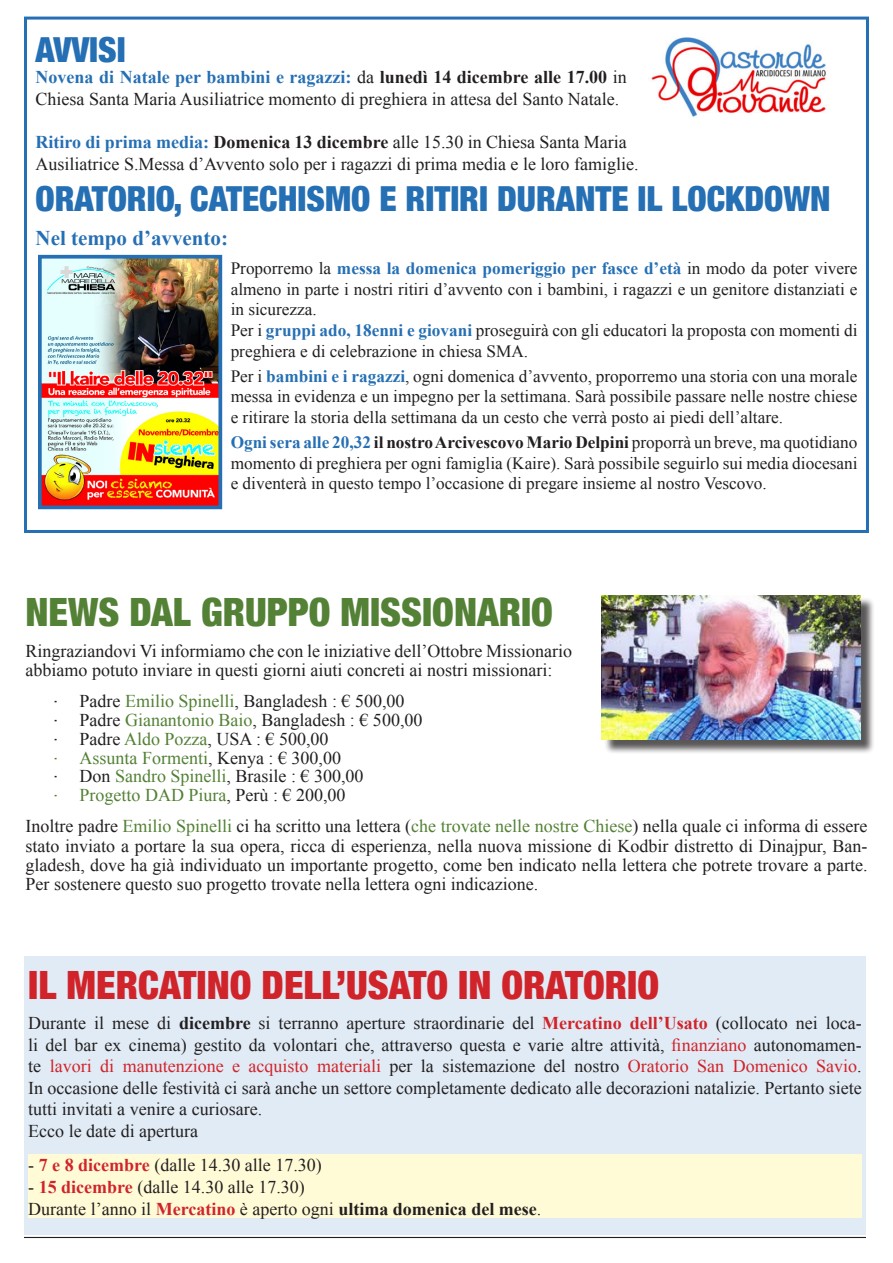
<style>
.page{position:relative;width:893px;height:1263px;background:#fff}
.page>*{position:absolute;margin:0;border:0;box-sizing:border-box;transform-origin:0 0}
.t1{font:900 condensed 39px "Helvetica Neue";color:#d1232a}
.t2{font:900 condensed 39px "Helvetica Neue";color:#538135}
.Normal__Web{font:900 condensed 34.5px "Helvetica Neue";color:#256fb4}
.Normal__Web-2{font:700 21px "Times New Roman";color:#256fb4}
.Normal__Web-3{font:18px/21.6px "Times New Roman";color:#231f20}
.t3{font:18px "Times New Roman";color:#538135}
.Normal__Web-4{font:17.25px/20.7px "Times New Roman";color:#231f20;text-align:justify}
.s1{font-weight:700;color:#256fb4}
.s2{font-weight:700}
.s3{font-family:"Arial";font-size:15px}
.s4{color:#538135}
.s5{color:#231f20}
.s6{font-weight:700;color:#d1232a}
.s7{color:#d1232a}
</style>
<div class="page">
<div style="left:24px;top:17px;width:845px;height:516px;border:3px solid #256fb4"></div>
<img style="left:648px;top:37px;width:179px;height:80px">
<img style="left:43px;top:260px;width:174px;height:244px">
<div style="left:38px;top:255px;width:184px;height:254px;border:4px solid #256fb4"></div>
<div style="left:604px;top:597px;width:271px;height:157px;background:#231f20;opacity:.75"></div>
<img style="left:602px;top:595px;width:259px;height:145px">
<div style="left:24px;top:957px;width:842px;height:278px;background:#e0ebf5"></div>
<div style="left:28px;top:1154px;width:834px;height:64px;background:#fffbd6"></div>
<hr style="left:24px;top:1237px;width:842px;height:1px;background:#231f20">
<p class="Normal__Web" style="left:36px;top:21px;width:92px">AVVISI</p>
<p class="Normal__Web-3" style="left:36px;top:66px;width:593px"><span class="s1">Novena di Natale per bambini e ragazzi:</span> da <span class="s2">lunedì 14 dicembre alle 17.00</span> in<br>Chiesa Santa Maria Ausiliatrice momento di preghiera in attesa del Santo Natale.</p>
<p class="Normal__Web-3" style="left:36px;top:131px;width:605px"><span class="s1">Ritiro di prima media:</span> <span class="s2">Domenica 13 dicembre</span> alle 15.30 in Chiesa Santa Maria<br>Ausiliatrice S.Messa d’Avvento solo per i ragazzi di prima media e le loro famiglie.</p>
<p class="Normal__Web" style="left:36px;top:170px;width:797px">ORATORIO, CATECHISMO E RITIRI DURANTE IL LOCKDOWN</p>
<p class="Normal__Web-2" style="left:36px;top:223px;width:194px">Nel tempo d’avvento:</p>
<p class="Normal__Web-4" style="left:231px;top:258px;width:628px">Proporremo la <span class="s1">messa la domenica pomeriggio per fasce d’età</span> in modo da poter vivere almeno in parte i nostri ritiri d’avvento con i bambini, i ragazzi e un genitore distanziati e in sicurezza.</p>
<p class="Normal__Web-4" style="left:231px;top:320px;width:628px">Per i <span class="s1">gruppi ado, 18enni e giovani</span> proseguirà con gli educatori la proposta con momenti di preghiera e di celebrazione in chiesa SMA.</p>
<p class="Normal__Web-4" style="left:231px;top:365px;width:628px">Per i <span class="s1">bambini e i ragazzi</span>, ogni domenica d’avvento, proporremo una storia con una morale messa in evidenza e un impegno per la settimana. Sarà possibile passare nelle nostre chiese e ritirare la storia della settimana da un cesto che verrà posto ai piedi dell’altare.</p>
<p class="Normal__Web-4" style="left:231px;top:432px;width:628px"><span class="s1">Ogni sera alle 20,32</span> <span class="s2">il nostro Arcivescovo Mario Delpini</span> proporrà un breve, ma quotidiano momento di preghiera per ogni famiglia (Kaire). Sarà possibile seguirlo sui media diocesani e diventerà in questo tempo l’occasione di pregare insieme al nostro Vescovo.</p>
<p class="t2" style="left:26px;top:580px;width:529px">NEWS DAL GRUPPO MISSIONARIO</p>
<p class="Normal__Web-3" style="left:26px;top:641px;width:548px;line-height:18.9px">Ringraziandovi Vi informiamo che con le iniziative dell’Ottobre Missionario abbiamo potuto inviare in questi giorni aiuti concreti ai nostri missionari:</p>
<p class="Normal__Web-3" style="left:53px;top:690px;width:353px"><span class="s3">·</span> Padre <span class="s4">Emilio Spinelli</span>, Bangladesh : € 500,00</p>
<p class="Normal__Web-3" style="left:53px;top:709px;width:371px"><span class="s3">·</span> Padre <span class="s4">Gianantonio Baio</span>, Bangladesh : € 500,00</p>
<p class="Normal__Web-3" style="left:53px;top:727px;width:277px"><span class="s3">·</span> Padre <span class="s4">Aldo Pozza</span>, USA : € 500,00</p>
<p class="t3" style="left:53px;top:745px;width:290px"><span class="s3">·</span> Assunta Formenti<span class="s5">, Kenya : € 300,00</span></p>
<p class="Normal__Web-3" style="left:53px;top:765px;width:312px"><span class="s3">·</span> Don <span class="s4">Sandro Spinelli</span>, Brasile : € 300,00</p>
<p class="t3" style="left:53px;top:783px;width:294px"><span class="s3">·</span> Progetto DAD Piura<span class="s5">, Perù : € 200,00</span></p>
<p class="Normal__Web-3" style="left:26px;top:817px;width:843px;line-height:19px;text-align:justify">Inoltre padre <span class="s4">Emilio Spinelli</span> ci ha scritto una lettera (<span class="s4">che trovate nelle nostre Chiese</span>) nella quale ci informa di essere stato inviato a portare la sua opera, ricca di esperienza, nella nuova missione di Kodbir distretto di Dinajpur, Ban&shy;gladesh, dove ha già individuato un importante progetto, come ben indicato nella lettera che potrete trovare a parte.<br>Per sostenere questo suo progetto trovate nella lettera ogni indicazione.</p>
<p class="t1" style="left:28px;top:953px;width:632px">IL MERCATINO DELL’USATO IN ORATORIO</p>
<p class="Normal__Web-3" style="left:28px;top:1012px;width:835px;text-align:justify">Durante il mese di <span class="s2">dicembre</span> si terranno aperture straordinarie del <span class="s6">Mercatino dell’Usato</span> (collocato nei loca&shy;li del bar ex cinema) gestito da volontari che, attraverso questa e varie altre attività, <span class="s7">finanziano</span> autonomamen&shy;te <span class="s7">lavori di manutenzione e acquisto materiali</span> per la sistemazione del nostro <span class="s7">Oratorio San Domenico Savio</span>.<br>In occasione delle festività ci sarà anche un settore completamente dedicato alle decorazioni natalizie. Pertanto siete tutti invitati a venire a curiosare.</p>
<p class="Normal__Web-3" style="left:28px;top:1120px;width:171px">Ecco le date di apertura</p>
<p class="Normal__Web-3" style="left:28px;top:1154px;width:295px">- <span class="s6">7 e 8 dicembre</span> (dalle 14.30 alle 17.30)</p>
<p class="Normal__Web-3" style="left:28px;top:1176px;width:515px">- <span class="s6">15 dicembre</span> (dalle 14.30 alle 17.30)<br>Durante l’anno il <span class="s6">Mercatino</span> è aperto ogni <span class="s2">ultima domenica del mese</span>.</p>
</div>
